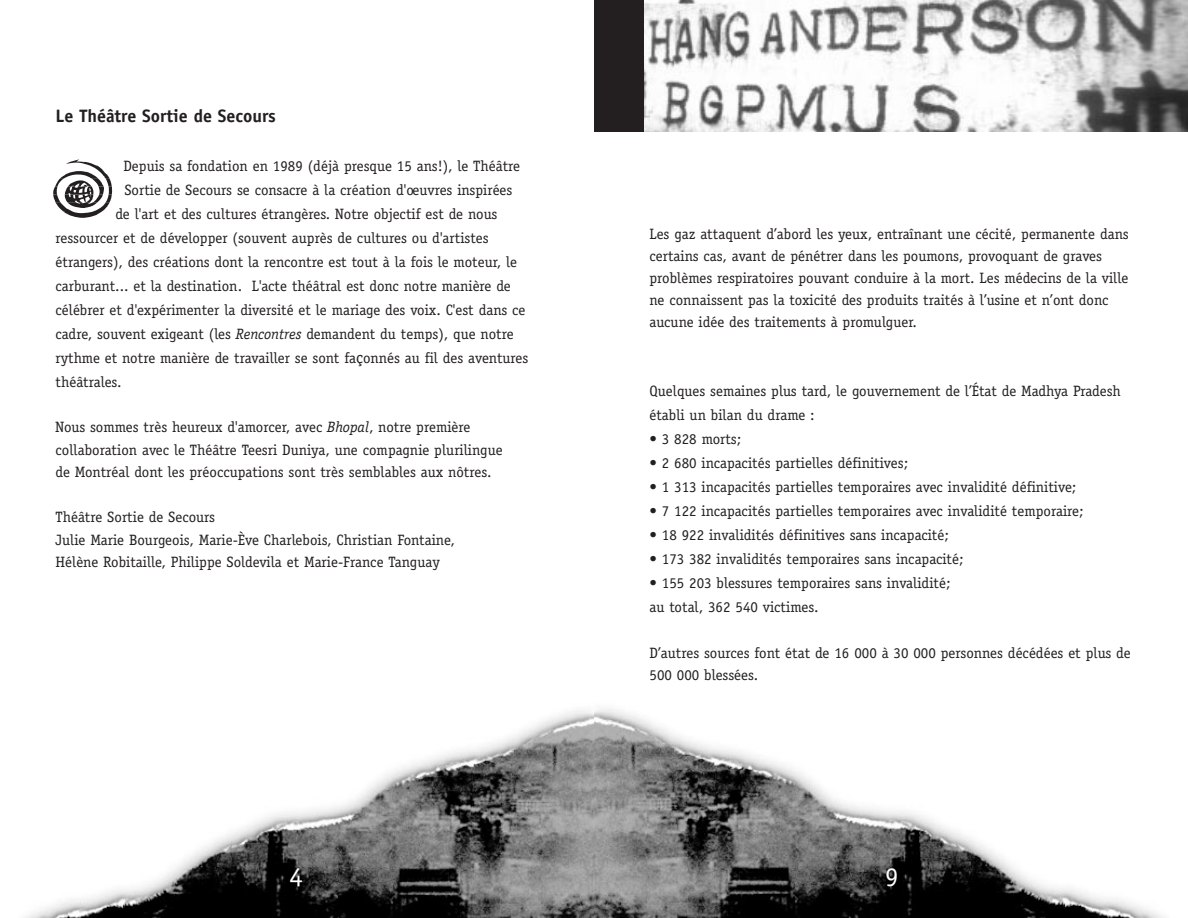
<style>
.page{position:relative;width:1188px;height:918px;background:#fff}
.page>*{position:absolute;margin:0;border:0;box-sizing:border-box;transform-origin:0 0}
.t1{font:27px "Officina Serif";color:#fff}
.t2{font:700 18px "Officina Sans";color:#231f20}
.t3{font:15px/21.9px "Officina Serif";color:#231f20}
.s1{font-style:italic}
.s2{font-size:16.5px}
</style>
<div class="page">
<img style="left:26px;top:709px;width:1138px;height:209px">
<svg style="left:53px;top:159px;width:60px;height:59px"></svg>
<img style="left:644px;top:0;width:544px;height:131px">
<div style="left:594px;top:0;width:50px;height:131px;background:#231f20"></div>
<p class="t2" style="left:56px;top:109px;width:222px">Le Théâtre Sortie de Secours</p>
<p class="t3" style="left:123px;top:156px;width:398px">Depuis sa fondation en 1989 (déjà presque 15 ans!), le Théâtre</p>
<p class="t3" style="left:124px;top:180px;width:390px">Sortie de Secours se consacre à la création d'oeuvres inspirées</p>
<p class="t3" style="left:115px;top:204px;width:383px">de l'art et des cultures étrangères. Notre objectif est de nous</p>
<p class="t3" style="left:56px;top:228px;width:435px">ressourcer et de développer (souvent auprès de cultures ou d'artistes</p>
<p class="t3" style="left:56px;top:252px;width:463px">étrangers), des créations dont la rencontre est tout à la fois le moteur, le</p>
<p class="t3" style="left:56px;top:276px;width:457px">carburant... et la destination. L'acte théâtral est donc notre manière de</p>
<p class="t3" style="left:56px;top:300px;width:472px">célébrer et d'expérimenter la diversité et le mariage des voix. C'est dans ce</p>
<p class="t3" style="left:56px;top:324px;width:460px">cadre, souvent exigeant (les <span class="s1">Rencontres</span> demandent du temps), que notre</p>
<p class="t3" style="left:56px;top:348px;width:474px">rythme et notre manière de travailler se sont fa<span class="s2">ç</span>onnés au fil des aventures</p>
<p class="t3" style="left:56px;top:372px;width:68px">théâtrales.</p>
<p class="t3" style="left:56px;top:417px;width:449px;line-height:22.5px">Nous sommes très heureux d'amorcer, avec <span class="s1">Bhopal</span>, notre première collaboration avec le Théâtre Teesri Duniya, une compagnie plurilingue de Montréal dont les préoccupations sont très semblables aux nôtres.</p>
<p class="t3" style="left:56px;top:507px;width:401px;line-height:22.5px">Théâtre Sortie de Secours<br>Julie Marie Bourgeois, Marie-Ève Charlebois, Christian Fontaine,<br>Hélène Robitaille, Philippe Soldevila et Marie-France Tanguay</p>
<h1 class="t1" style="left:290px;top:866px;width:15px">4</h1>
<p class="t3" style="left:650px;top:224px;width:481px">Les gaz attaquent d’abord les yeux, entraînant une cécité, permanente dans certains cas, avant de pénétrer dans les poumons, provoquant de graves problèmes respiratoires pouvant conduire à la mort. Les médecins de la ville ne connaissent pas la toxicité des produits traités à l’usine et n’ont donc aucune idée des traitements à promulguer.</p>
<p class="t3" style="left:650px;top:380px;width:473px;line-height:24px">Quelques semaines plus tard, le gouvernement de l’État de Madhya Pradesh établi un bilan du drame :</p>
<p class="t3" style="left:650px;top:429px;width:93px">• 3 828 morts;</p>
<p class="t3" style="left:650px;top:453px;width:260px">• 2 680 incapacités partielles définitives;</p>
<p class="t3" style="left:650px;top:477px;width:428px">• 1 313 incapacités partielles temporaires avec invalidité définitive;</p>
<p class="t3" style="left:650px;top:501px;width:436px">• 7 122 incapacités partielles temporaires avec invalidité temporaire;</p>
<p class="t3" style="left:650px;top:525px;width:301px">• 18 922 invalidités définitives sans incapacité;</p>
<p class="t3" style="left:650px;top:549px;width:316px">• 173 382 invalidités temporaires sans incapacité;</p>
<p class="t3" style="left:650px;top:572px;width:303px;line-height:24px">• 155 203 blessures temporaires sans invalidité; au total, 362 540 victimes.</p>
<p class="t3" style="left:650px;top:643px;width:483px">D’autres sources font état de 16 000 à 30 000 personnes décédées et plus de<br>500 000 blessées.</p>
<h1 class="t1" style="left:885px;top:867px;width:15px">9</h1>
</div>
